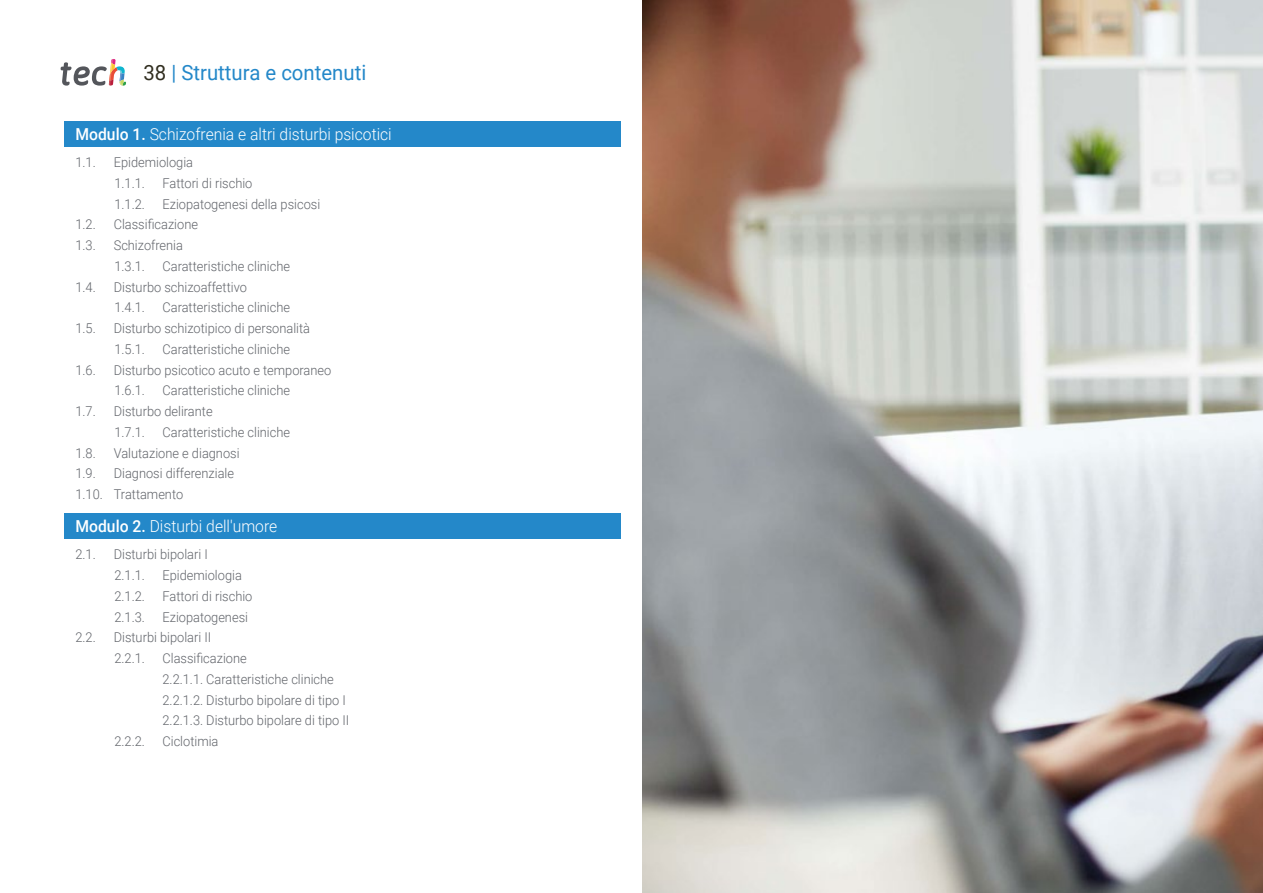
<style>
.page{position:relative;width:1263px;height:893px;background:#fff}
.page>*{position:absolute;margin:0;border:0;box-sizing:border-box;transform-origin:0 0}
.t1{font:21px "Roboto";color:#2488c9}
.t2{font:300 16.5px "Roboto";color:#fff;scale:.95 1}
.t3{font:300 13.5px/20.7px "Roboto";color:#61646a;scale:.95 1}
.s1{color:#312e20}
.s2{font-weight:500}
</style>
<div class="page">
<svg style="left:61px;top:59px;width:65px;height:27px"></svg>
<div style="left:64px;top:121px;width:557px;height:25px;background:#2488c9"></div>
<div style="left:64px;top:513px;width:557px;height:25px;background:#2488c9"></div>
<img style="left:642px;top:0;width:621px;height:893px">
<h1 class="t1" style="left:144px;top:57px;width:224px"><span class="s1">38</span> | Struttura e contenuti</h1>
<p class="t2" style="left:75px;top:123px;width:334px"><span class="s2">Modulo 1.</span> Schizofrenia e altri disturbi psicotici</p>
<p class="t3" style="left:75px;top:151px;width:23px">1.1.</p>
<p class="t3" style="left:114px;top:151px;width:85px">Epidemiologia<br>1.1.1.</p>
<p class="t3" style="left:162px;top:172px;width:96px">Fattori di rischio</p>
<p class="t3" style="left:114px;top:193px;width:34px">1.1.2.</p>
<p class="t3" style="left:162px;top:193px;width:168px">Eziopatogenesi della psicosi</p>
<p class="t3" style="left:75px;top:214px;width:23px">1.2.</p>
<p class="t3" style="left:114px;top:214px;width:90px">Classificazione</p>
<p class="t3" style="left:75px;top:234px;width:23px">1.3.</p>
<p class="t3" style="left:114px;top:234px;width:74px">Schizofrenia<br>1.3.1.</p>
<p class="t3" style="left:162px;top:255px;width:136px">Caratteristiche cliniche</p>
<p class="t3" style="left:75px;top:276px;width:23px">1.4.</p>
<p class="t3" style="left:114px;top:276px;width:142px">Disturbo schizoaffettivo<br>1.4.1.</p>
<p class="t3" style="left:162px;top:297px;width:136px">Caratteristiche cliniche</p>
<p class="t3" style="left:75px;top:317px;width:23px">1.5.</p>
<p class="t3" style="left:114px;top:317px;width:208px">Disturbo schizotipico di personalità<br>1.5.1.</p>
<p class="t3" style="left:162px;top:338px;width:136px">Caratteristiche cliniche</p>
<p class="t3" style="left:75px;top:359px;width:23px">1.6.</p>
<p class="t3" style="left:114px;top:359px;width:230px">Disturbo psicotico acuto e temporaneo<br>1.6.1.</p>
<p class="t3" style="left:162px;top:380px;width:136px">Caratteristiche cliniche</p>
<p class="t3" style="left:75px;top:400px;width:23px">1.7.</p>
<p class="t3" style="left:114px;top:400px;width:106px">Disturbo delirante<br>1.7.1.</p>
<p class="t3" style="left:162px;top:421px;width:136px">Caratteristiche cliniche</p>
<p class="t3" style="left:75px;top:442px;width:23px">1.8.</p>
<p class="t3" style="left:114px;top:442px;width:134px">Valutazione e diagnosi</p>
<p class="t3" style="left:75px;top:463px;width:23px">1.9.</p>
<p class="t3" style="left:75px;top:463px;width:168px;text-indent:38px">Diagnosi differenziale<br>1.10. Trattamento</p>
<p class="t2" style="left:75px;top:515px;width:214px"><span class="s2">Modulo 2.</span> Disturbi dell'umore</p>
<p class="t3" style="left:75px;top:544px;width:23px">2.1.</p>
<p class="t3" style="left:114px;top:544px;width:101px">Disturbi bipolari I<br>2.1.1.</p>
<p class="t3" style="left:162px;top:564px;width:85px">Epidemiologia</p>
<p class="t3" style="left:114px;top:585px;width:34px">2.1.2.</p>
<p class="t3" style="left:162px;top:585px;width:96px">Fattori di rischio</p>
<p class="t3" style="left:114px;top:606px;width:34px">2.1.3.</p>
<p class="t3" style="left:162px;top:606px;width:92px">Eziopatogenesi</p>
<p class="t3" style="left:75px;top:627px;width:23px">2.2.</p>
<p class="t3" style="left:114px;top:627px;width:104px">Disturbi bipolari II<br>2.2.1.</p>
<p class="t3" style="left:162px;top:647px;width:198px">Classificazione<br>2.2.1.1. Caratteristiche cliniche<br>2.2.1.2. Disturbo bipolare di tipo I<br>2.2.1.3. Disturbo bipolare di tipo II</p>
<p class="t3" style="left:114px;top:730px;width:34px">2.2.2.</p>
<p class="t3" style="left:162px;top:730px;width:60px">Ciclotimia</p>
</div>
